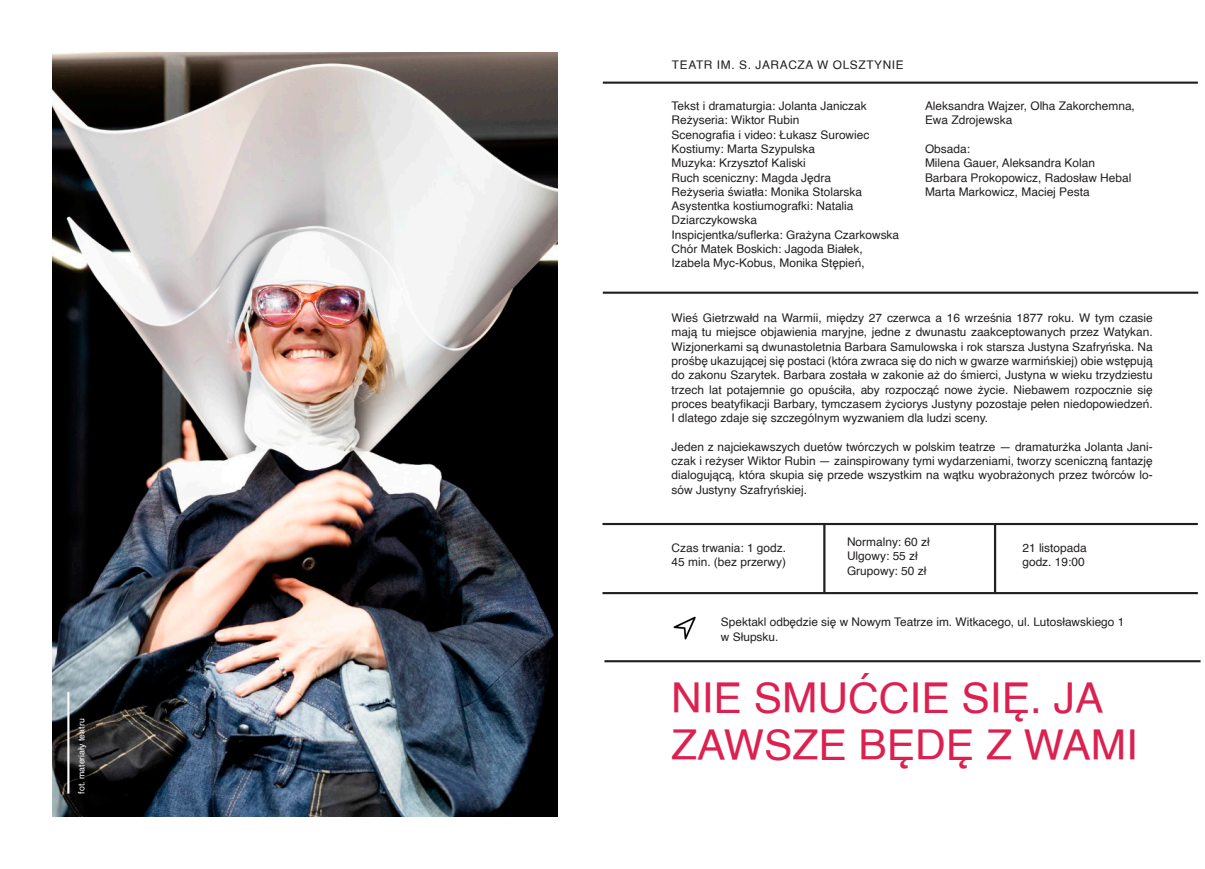
<style>
.page{position:relative;width:1205px;height:869px;background:#fff}
.page>*{position:absolute;margin:0;border:0;box-sizing:border-box;transform-origin:0 0}
.t1{font:42.5px/46.2px "Helvetica";color:#dc204f}
.t2{font:11.88px/14.2px "Helvetica";color:#231f20;text-align:justify}
.t3{font:11.88px "Helvetica";letter-spacing:.05em;color:#231f20}
.t4{font:8.75px "Helvetica";color:#fff}
</style>
<div class="page">
<hr style="left:603px;top:81px;width:595px;height:3px;background:#231f20">
<hr style="left:603px;top:291px;width:595px;height:2px;background:#231f20">
<hr style="left:602px;top:522px;width:596px;height:3px;background:#231f20">
<hr style="left:602px;top:591px;width:596px;height:3px;background:#231f20">
<hr style="left:823px;top:523px;width:2px;height:70px;background:#231f20">
<hr style="left:994px;top:523px;width:2px;height:70px;background:#231f20">
<hr style="left:604px;top:660px;width:596px;height:2px;background:#231f20">
<img style="left:673px;top:616px;width:22px;height:24px">
<img style="left:52px;top:52px;width:505px;height:764px">
<hr style="left:67px;top:691px;width:2px;height:102px;background:#fff">
<p class="t4" style="left:75px;top:793px;width:76px;rotate:-90deg">fot. materiały teatru</p>
<p class="t3" style="left:672px;top:56px;width:233px">TEATR IM. S. JARACZA W OLSZTYNIE</p>
<p class="t2" style="left:671px;top:99px;width:197px">Tekst i dramaturgia: Jolanta Janiczak</p>
<p class="t2" style="left:671px;top:113px;width:129px">Reżyseria: Wiktor Rubin</p>
<p class="t2" style="left:671px;top:128px;width:199px">Scenografia i video: Łukasz Surowiec</p>
<p class="t2" style="left:671px;top:142px;width:145px">Kostiumy: Marta Szypulska</p>
<p class="t2" style="left:671px;top:156px;width:136px">Muzyka: Krzysztof Kaliski</p>
<p class="t2" style="left:671px;top:170px;width:161px">Ruch sceniczny: Magda Jędra</p>
<p class="t2" style="left:671px;top:185px;width:192px">Reżyseria światła: Monika Stolarska</p>
<p class="t2" style="left:671px;top:199px;width:183px">Asystentka kostiumografki: Natalia</p>
<p class="t2" style="left:671px;top:213px;width:87px">Dziarczykowska</p>
<p class="t2" style="left:671px;top:228px;width:229px">Inspicjentka/suflerka: Grażyna Czarkowska</p>
<p class="t2" style="left:671px;top:242px;width:193px">Chór Matek Boskich: Jagoda Białek,</p>
<p class="t2" style="left:671px;top:256px;width:195px">Izabela Myc-Kobus, Monika Stępień,</p>
<p class="t2" style="left:925px;top:99px;width:211px">Aleksandra Wajzer, Olha Zakorchemna,</p>
<p class="t2" style="left:925px;top:113px;width:89px">Ewa Zdrojewska</p>
<p class="t2" style="left:925px;top:142px;width:46px">Obsada:</p>
<p class="t2" style="left:925px;top:156px;width:171px">Milena Gauer, Aleksandra Kolan</p>
<p class="t2" style="left:925px;top:170px;width:208px">Barbara Prokopowicz, Radosław Hebal</p>
<p class="t2" style="left:925px;top:185px;width:166px">Marta Markowicz, Maciej Pesta</p>
<p class="t2" style="left:671px;top:311px;width:483px">Wieś Gietrzwałd na Warmii, między 27 czerwca a 16 września 1877 roku. W tym czasie mają tu miejsce objawienia maryjne, jedne z dwunastu zaakceptowanych przez Watykan.<br>Wizjonerkami są dwunastoletnia Barbara Samulowska i rok starsza Justyna Szafryńska. Na prośbę ukazującej się postaci (która zwraca się do nich w gwarze warmińskiej) obie wstępują do zakonu Szarytek. Barbara została w zakonie aż do śmierci, Justyna w wieku trzydziestu trzech lat potajemnie go opuściła, aby rozpocząć nowe życie. Niebawem rozpocznie się proces beatyfikacji Barbary, tymczasem życiorys Justyny pozostaje pełen niedopowiedzeń.<br>I dlatego zdaje się szczególnym wyzwaniem dla ludzi sceny.</p>
<p class="t2" style="left:671px;top:439px;width:483px">Jeden z najciekawszych duetów twórczych w polskim teatrze — dramaturżka Jolanta Jani&shy;czak i reżyser Wiktor Rubin — zainspirowany tymi wydarzeniami, tworzy sceniczną fantazję dialogującą, która skupia się przede wszystkim na wątku wyobrażonych przez twórców lo&shy;sów Justyny Szafryńskiej.</p>
<p class="t2" style="left:672px;top:541px;width:116px">Czas trwania: 1 godz.</p>
<p class="t2" style="left:672px;top:555px;width:116px">45 min. (bez przerwy)</p>
<p class="t2" style="left:847px;top:535px;width:84px">Normalny: 60 zł</p>
<p class="t2" style="left:847px;top:549px;width:72px">Ulgowy: 55 zł</p>
<p class="t2" style="left:847px;top:563px;width:81px">Grupowy: 50 zł</p>
<p class="t2" style="left:1022px;top:541px;width:66px">21 listopada</p>
<p class="t2" style="left:1022px;top:555px;width:64px">godz. 19:00</p>
<p class="t2" style="left:721px;top:615px;width:405px">Spektakl odbędzie się w Nowym Teatrze im. Witkacego, ul. Lutosławskiego 1</p>
<p class="t2" style="left:721px;top:629px;width:59px">w Słupsku.</p>
<p class="t1" style="left:671px;top:676px;width:468px">NIE SMUĆCIE SIĘ. JA<br>ZAWSZE BĘDĘ Z WAMI</p>
</div>
